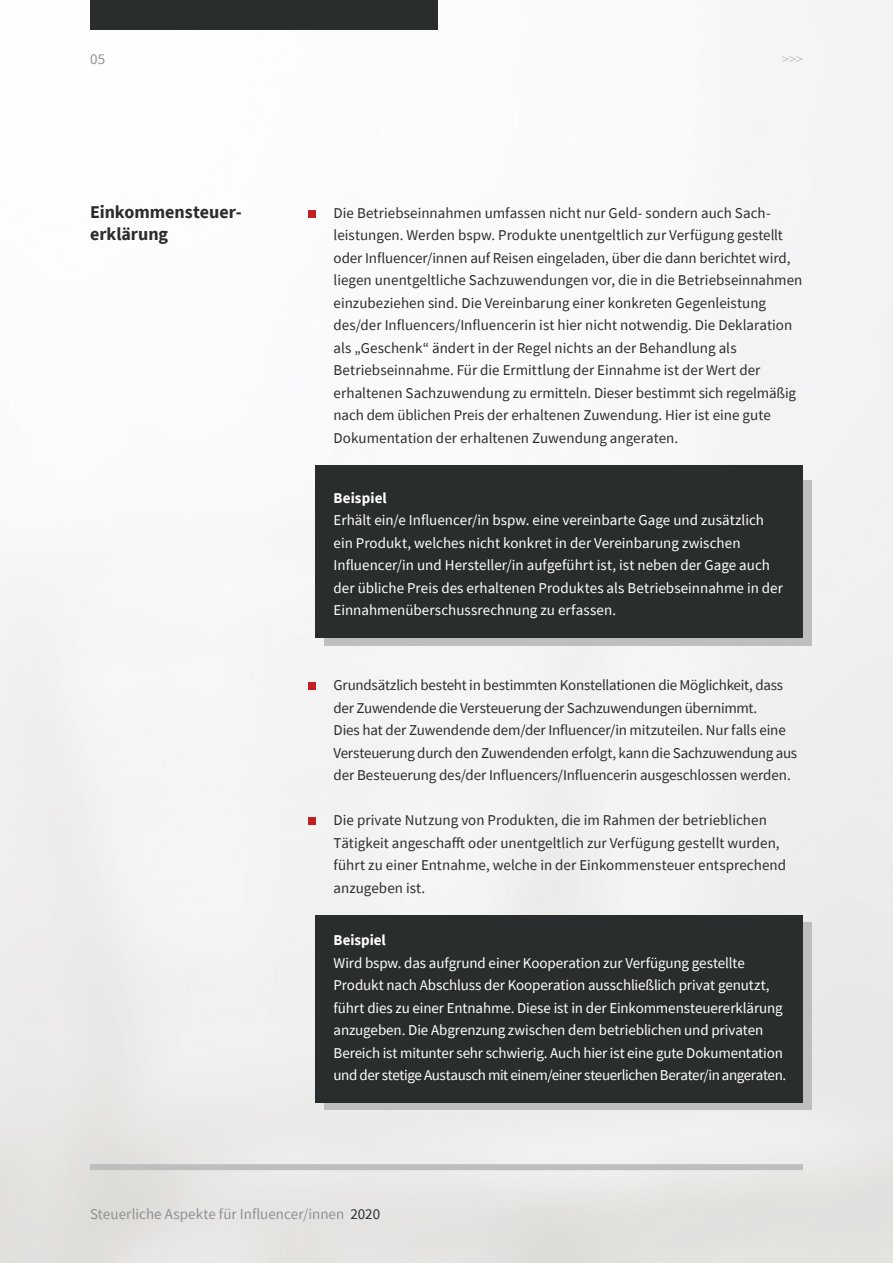
<style>
.page{position:relative;width:893px;height:1263px;background:#fff}
.page>*{position:absolute;margin:0;border:0;box-sizing:border-box;transform-origin:0 0}
.t1{font:700 18px/22.5px "Source Sans Pro";color:#2a2d2e}
.t2{font:15px/22.5px "Source Sans Pro";color:#2a2d2e}
.t3{font:15px/22.5px "Source Sans Pro";letter-spacing:-.005em;color:#fff}
.t4{font:15px "Source Sans Pro";letter-spacing:.005em;color:#928f91}
.t5{font:700 15px "Source Sans Pro";letter-spacing:.005em;color:#fff}
.t6{font:300 15px "Source Sans Pro";color:#a8a9ad}
.s1{color:#2a2d2e}
</style>
<div class="page">
<img style="left:0;top:0;width:893px;height:1263px">
<div style="left:90px;top:1164px;width:713px;height:6px;background:#bfbebf"></div>
<div style="left:90px;top:0;width:347px;height:30px;background:#2a2d2e"></div>
<div style="left:325px;top:480px;width:487px;height:165px;background:#bfbebf"></div>
<div style="left:325px;top:923px;width:487px;height:187px;background:#bfbebf"></div>
<div style="left:308px;top:210px;width:8px;height:7px;background:#c32026"></div>
<div style="left:308px;top:682px;width:8px;height:8px;background:#c32026"></div>
<div style="left:308px;top:818px;width:8px;height:7px;background:#c32026"></div>
<div style="left:316px;top:465px;width:487px;height:173px;background:#2a2d2e"></div>
<div style="left:316px;top:915px;width:487px;height:188px;background:#2a2d2e"></div>
<p class="t4" style="left:90px;top:49px;width:17px">05</p>
<p class="t6" style="left:782px;top:50px;width:23px">&gt;&gt;&gt;</p>
<p class="t1" style="left:90px;top:200px;width:153px">Einkommensteuer&shy;erklärung</p>
<p class="t2" style="left:334px;top:201px;width:470px">Die Betriebseinnahmen umfassen nicht nur Geld- sondern auch Sach&shy;leistungen. Werden bspw. Produkte unentgeltlich zur Verfügung gestellt oder Influencer/innen auf Reisen eingeladen, über die dann berichtet wird, liegen unentgeltliche Sachzuwendungen vor, die in die Betriebseinnahmen einzubeziehen sind. Die Vereinbarung einer konkreten Gegenleistung des/der Influencers/Influencerin ist hier nicht notwendig. Die Deklaration als „Geschenk“ ändert in der Regel nichts an der Behandlung als Betriebseinnahme. Für die Ermittlung der Einnahme ist der Wert der erhaltenen Sachzuwendung zu ermitteln. Dieser bestimmt sich regelmäßig nach dem üblichen Preis der erhaltenen Zuwendung. Hier ist eine gute Dokumentation der erhaltenen Zuwendung angeraten.</p>
<p class="t5" style="left:334px;top:487px;width:55px">Beispiel</p>
<p class="t3" style="left:334px;top:509px;width:451px">Erhält ein/e Influencer/in bspw. eine vereinbarte Gage und zusätzlich ein Produkt, welches nicht konkret in der Vereinbarung zwischen Influencer/in und Hersteller/in aufgeführt ist, ist neben der Gage auch der übliche Preis des erhaltenen Produktes als Betriebseinnahme in der Einnahmenüberschussrechnung zu erfassen.</p>
<p class="t2" style="left:334px;top:674px;width:465px">Grundsätzlich besteht in bestimmten Konstellationen die Möglichkeit, dass der Zuwendende die Versteuerung der Sachzuwendungen übernimmt.<br>Dies hat der Zuwendende dem/der Influencer/in mitzuteilen. Nur falls eine Versteuerung durch den Zuwendenden erfolgt, kann die Sachzuwendung aus der Besteuerung des/der Influencers/Influencerin ausgeschlossen werden.</p>
<p class="t2" style="left:334px;top:809px;width:454px">Die private Nutzung von Produkten, die im Rahmen der betrieblichen Tätigkeit angeschafft oder unentgeltlich zur Verfügung gestellt wurden, führt zu einer Entnahme, welche in der Einkommensteuer entsprechend anzugeben ist.</p>
<p class="t5" style="left:334px;top:930px;width:54px">Beispiel</p>
<p class="t3" style="left:334px;top:951px;width:454px">Wird bspw. das aufgrund einer Kooperation zur Verfügung gestellte Produkt nach Abschluss der Kooperation ausschließlich privat genutzt, führt dies zu einer Entnahme. Diese ist in der Einkommensteuererklärung anzugeben. Die Abgrenzung zwischen dem betrieblichen und privaten Bereich ist mitunter sehr schwierig. Auch hier ist eine gute Dokumentation und der stetige Austausch mit einem/einer steuerlichen Berater/in angeraten.</p>
<p class="t4" style="left:90px;top:1204px;width:292px">Steuerliche Aspekte für Influencer/innen <span class="s1">2020</span></p>
</div>
